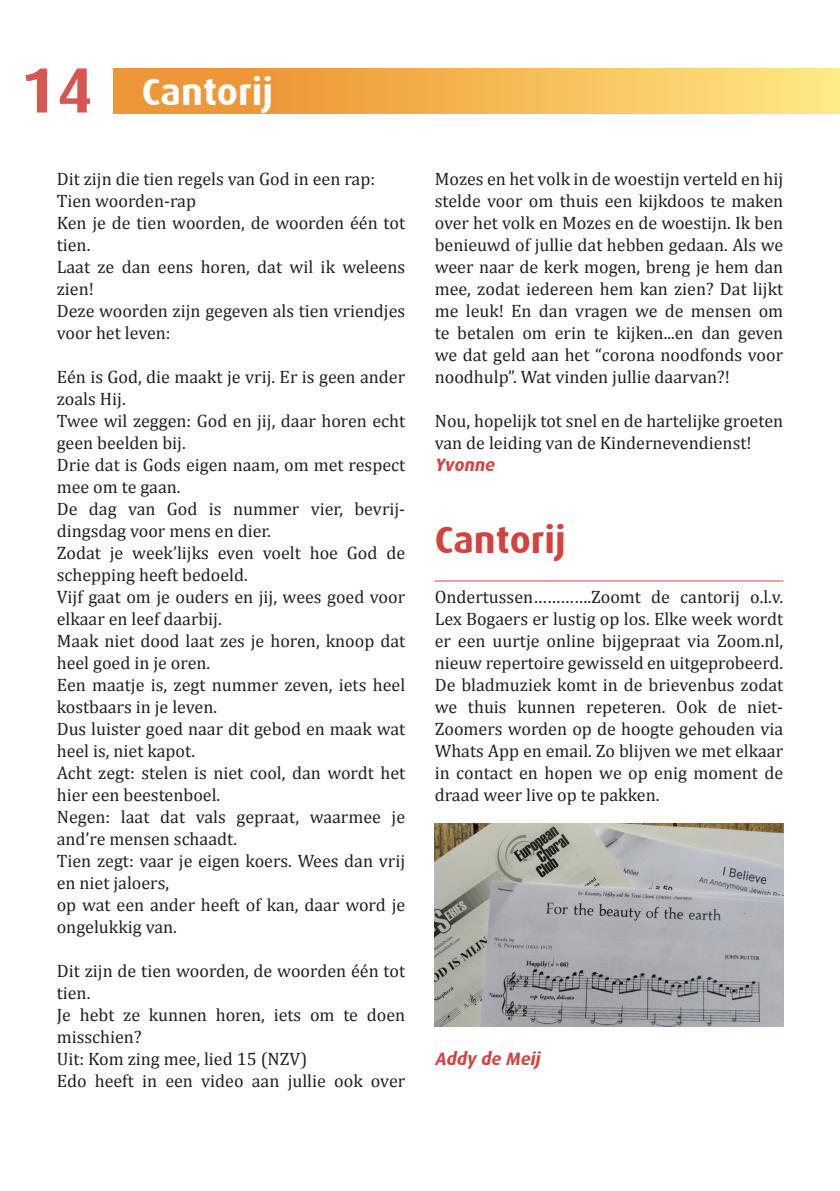
<style>
.page{position:relative;width:840px;height:1191px;background:#fff}
.page>*{position:absolute;margin:0;border:0;box-sizing:border-box;transform-origin:0 0}
.t1{font:700 64px "Dax";color:#d2433f}
.t2{font:700 38px "Dax";color:#d2433f}
.t3{font:700 38px "Dax";color:#fff}
.t4{font:18px/22px "Cambria";color:#231f20}
.t5{font:italic 700 18px "Dax";color:#d2433f}
</style>
<div class="page">
<div style="left:113px;top:68px;width:726px;height:45px;background:linear-gradient(to right,#ea8929,#ffe680)"></div>
<hr style="left:434px;top:580px;width:348px;height:1px;background:#d2433f">
<img style="left:434px;top:823px;width:348px;height:203px">
<h1 class="t1" style="left:21px;top:54px;width:74px">14</h1>
<h2 class="t3" style="left:142px;top:70px;width:132px">Cantorij</h2>
<p class="t4" style="left:57px;top:168px;width:350px">Dit zijn die tien regels van God in een rap:<br>Tien woorden-rap<br>Ken je de tien woorden, de woorden één tot tien.<br>Laat ze dan eens horen, dat wil ik weleens zien!<br>Deze woorden zijn gegeven als tien vriendjes voor het leven:</p>
<p class="t4" style="left:57px;top:366px;width:350px">Eén is God, die maakt je vrij. Er is geen ander zoals Hij.<br>Twee wil zeggen: God en jij, daar horen echt geen beelden bij.<br>Drie dat is Gods eigen naam, om met respect mee om te gaan.<br>De dag van God is nummer vier, bevrij&shy;dingsdag voor mens en dier.<br>Zodat je week’lijks even voelt hoe God de schepping heeft bedoeld.<br>Vijf gaat om je ouders en jij, wees goed voor elkaar en leef daarbij.<br>Maak niet dood laat zes je horen, knoop dat heel goed in je oren.<br>Een maatje is, zegt nummer zeven, iets heel kostbaars in je leven.<br>Dus luister goed naar dit gebod en maak wat heel is, niet kapot.<br>Acht zegt: stelen is niet cool, dan wordt het hier een beestenboel.<br>Negen: laat dat vals gepraat, waarmee je and’re mensen schaadt.<br>Tien zegt: vaar je eigen koers. Wees dan vrij en niet jaloers,<br>op wat een ander heeft of kan, daar word je ongelukkig van.</p>
<p class="t4" style="left:57px;top:960px;width:350px">Dit zijn de tien woorden, de woorden één tot tien.<br>Je hebt ze kunnen horen, iets om te doen misschien?<br>Uit: Kom zing mee, lied 15 (NZV)<br>Edo heeft in een video aan jullie ook over</p>
<p class="t4" style="left:434px;top:168px;width:350px;text-align:justify">Mozes en het volk in de woestijn verteld en hij stelde voor om thuis een kijkdoos te maken over het volk en Mozes en de woestijn. Ik ben benieuwd of jullie dat hebben gedaan. Als we weer naar de kerk mogen, breng je hem dan mee, zodat iedereen hem kan zien? Dat lijkt me leuk! En dan vragen we de mensen om te betalen om erin te kijken...en dan geven we dat geld aan het “corona noodfonds voor noodhulp”. Wat vinden jullie daarvan?!</p>
<p class="t4" style="left:434px;top:410px;width:350px">Nou, hopelijk tot snel en de hartelijke groeten van de leiding van de Kindernevendienst!</p>
<p class="t5" style="left:434px;top:455px;width:65px">Yvonne</p>
<h2 class="t2" style="left:434px;top:518px;width:132px">Cantorij</h2>
<p class="t4" style="left:434px;top:586px;width:350px;text-align:justify">Ondertussen………….Zoomt de cantorij o.l.v.<br>Lex Bogaers er lustig op los. Elke week wordt er een uurtje online bijgepraat via Zoom.nl, nieuw repertoire gewisseld en uitgeprobeerd.<br>De bladmuziek komt in de brievenbus zodat we thuis kunnen repeteren. Ook de niet-Zoomers worden op de hoogte gehouden via Whats App en email. Zo blijven we met elkaar in contact en hopen we op enig moment de draad weer live op te pakken.</p>
<p class="t5" style="left:434px;top:1049px;width:107px">Addy de Meij</p>
</div>
